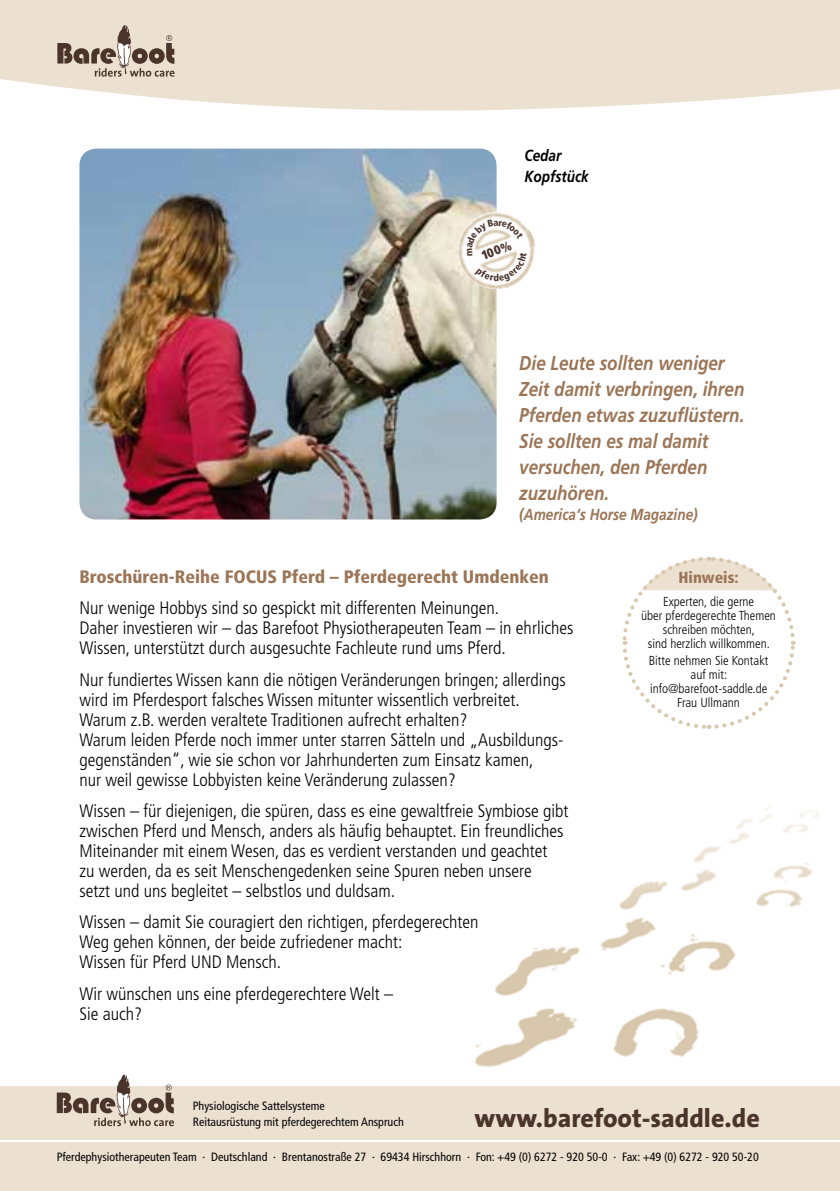
<style>
.page{position:relative;width:840px;height:1191px;background:#fff}
.page>*{position:absolute;margin:0;border:0;box-sizing:border-box;transform-origin:0 0}
.t1{font:800 26px "The Sans";color:#4b342c}
.t2{font:italic 700 20px/26px "Frutiger";color:#9b7556;scale:.85 1}
.t3{font:300 condensed 18px/20px "Frutiger";color:#000}
.t4{font:900 condensed 18px "Frutiger";color:#9b7556}
.t5{font:italic 700 16px "Frutiger";color:#9b7556;scale:.85 1}
.t6{font:italic 700 16px/21px "Frutiger";color:#000;scale:.85 1}
.t7{font:900 condensed 16px "Frutiger";color:#9b7556}
.t8{font:300 condensed 13px/14px "Frutiger";color:#000;text-align:center}
.t9{font:900 condensed 12.6px "Frutiger";color:#4b342c}
.t10{font:condensed 12px/16px "Frutiger";color:#000}
</style>
<div class="page">
<svg style="left:839px;top:0;width:1px;height:89px"></svg>
<img style="left:475px;top:805px;width:344px;height:262px">
<div style="left:0;top:1086px;width:839px;height:54px;background:#ece1d1"></div>
<svg style="left:622px;top:556px;width:174px;height:173px"></svg>
<svg style="left:0;top:0;width:839px;height:111px;fill:#ece1d1"></svg>
<div style="left:0;top:1142px;width:839px;height:49px;background:#ece1d1"></div>
<svg style="left:57px;top:25px;width:117px;height:56px"></svg>
<svg style="left:57px;top:1074px;width:117px;height:52px"></svg>
<img style="left:79px;top:149px;width:417px;height:370px">
<img style="left:453px;top:212px;width:82px;height:82px">
<svg style="left:466px;top:219px;width:60px;height:62px"></svg>
<p class="t6" style="left:524px;top:145px;width:77px">Cedar<br>Kopfstück</p>
<p class="t9" style="left:479px;top:248px;width:33px;rotate:-20deg">100%</p>
<p class="t2" style="left:519px;top:350px;width:266px">Die Leute sollten weniger<br>Zeit damit verbringen, ihren<br>Pferden etwas zuzuflüstern.<br>Sie sollten es mal damit versuchen, den Pferden zuzuhören.</p>
<p class="t5" style="left:519px;top:505px;width:211px">(America‘s Horse Magazine)</p>
<p class="t4" style="left:79px;top:566px;width:470px">Broschüren-Reihe FOCUS Pferd – Pferdegerecht Umdenken</p>
<p class="t3" style="left:79px;top:598px;width:495px">Nur wenige Hobbys sind so gespickt mit differenten Meinungen.<br>Daher investieren wir – das Barefoot Physiotherapeuten Team – in ehrliches<br>Wissen, unterstützt durch ausgesuchte Fachleute rund ums Pferd.</p>
<p class="t3" style="left:79px;top:669px;width:487px">Nur fundiertes Wissen kann die nötigen Veränderungen bringen; allerdings wird im Pferdesport falsches Wissen mitunter wissentlich verbreitet.<br>Warum z.B. werden veraltete Traditionen aufrecht erhalten?<br>Warum leiden Pferde noch immer unter starren Sätteln und „Ausbildungs&shy;gegenständen“, wie sie schon vor Jahrhunderten zum Einsatz kamen,<br>nur weil gewisse Lobbyisten keine Veränderung zulassen?</p>
<p class="t3" style="left:79px;top:801px;width:490px">Wissen – für diejenigen, die spüren, dass es eine gewaltfreie Symbiose gibt zwischen Pferd und Mensch, anders als häufig behauptet. Ein freundliches Miteinander mit einem Wesen, das es verdient verstanden und geachtet<br>zu werden, da es seit Menschengedenken seine Spuren neben unsere<br>setzt und uns begleitet – selbstlos und duldsam.</p>
<p class="t3" style="left:79px;top:912px;width:400px">Wissen – damit Sie couragiert den richtigen, pferdegerechten<br>Weg gehen können, der beide zufriedener macht:<br>Wissen für Pferd UND Mensch.</p>
<p class="t3" style="left:79px;top:983px;width:315px">Wir wünschen uns eine pferdegerechtere Welt –<br>Sie auch?</p>
<p class="t7" style="left:678px;top:568px;width:62px">Hinweis:</p>
<p class="t8" style="left:641px;top:594px;width:136px">Experten, die gerne<br>über pferdegerechte Themen schreiben möchten,<br>sind herzlich willkommen.</p>
<p class="t8" style="left:648px;top:653px;width:121px">Bitte nehmen Sie Kontakt auf mit: info@barefoot-saddle.de<br>Frau Ullmann</p>
<p class="t10" style="left:193px;top:1098px;width:212px">Physiologische Sattelsysteme<br>Reitausrüstung mit pferdegerechtem Anspruch</p>
<p class="t10" style="left:57px;top:1148px;width:703px">Pferdephysiotherapeuten Team · Deutschland · Brentanostraße 27 · 69434 Hirschhorn · Fon: +49 (0) 6272 - 920 50-0 · Fax: +49 (0) 6272 - 920 50-20</p>
<h1 class="t1" style="left:474px;top:1096px;width:287px">www.barefoot-saddle.de</h1>
</div>
